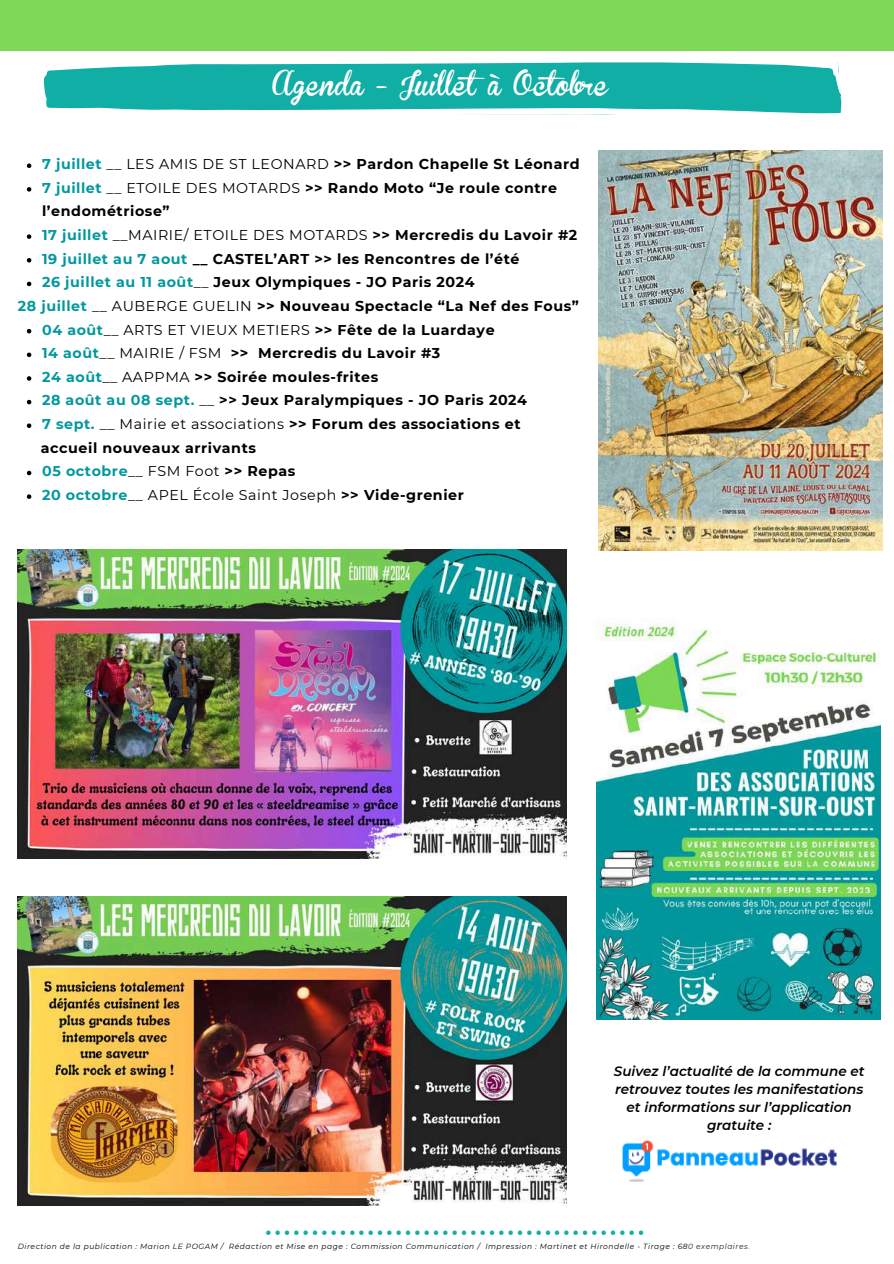
<style>
.page{position:relative;width:894px;height:1264px;background:#fff}
.page>*{position:absolute;margin:0;border:0;box-sizing:border-box;transform-origin:0 0}
.t1{font:300 48px "Montserrat";color:#10aea5}
.t2{font:24px "Brannboll Fet";color:#fff}
.t3{font:700 14.25px "Montserrat";letter-spacing:.04em;color:#000}
.t4{font:14.25px "Montserrat";letter-spacing:.04em;color:#000}
.t5{font:700 14.25px "Montserrat";letter-spacing:.04em;color:#03989e}
.t6{font:italic 600 13.5px/18px "Montserrat";color:#000;text-align:center}
.t7{font:italic 7.5px "Montserrat";letter-spacing:.07em;color:#000}
.s1{color:#03989e}
.s2{font-weight:400}
.s3{font-weight:700;color:#03989e}
.s4{font-weight:700}
.s5{font-weight:400;color:#000}
.s6{color:#000}
.s7{color:#222}
.s8{color:#ff5757}
</style>
<div class="page">
<div style="left:0;top:0;width:893px;height:50px;background:#7ed957"></div>
<img style="left:622px;top:1140px;width:215px;height:42px">
<svg style="left:44px;top:62px;width:798px;height:53px;background:#34bab2"></svg>
<img style="left:598px;top:151px;width:284px;height:399px">
<img style="left:18px;top:550px;width:548px;height:308px">
<img style="left:18px;top:896px;width:548px;height:308px">
<img style="left:596px;top:619px;width:283px;height:400px">
<svg style="left:27px;top:163px;width:4px;height:5px"></svg>
<svg style="left:27px;top:187px;width:4px;height:5px"></svg>
<svg style="left:27px;top:234px;width:4px;height:5px"></svg>
<svg style="left:27px;top:258px;width:4px;height:4px"></svg>
<svg style="left:27px;top:282px;width:4px;height:4px"></svg>
<svg style="left:27px;top:329px;width:4px;height:4px"></svg>
<svg style="left:27px;top:352px;width:4px;height:5px"></svg>
<svg style="left:27px;top:376px;width:4px;height:5px"></svg>
<svg style="left:27px;top:400px;width:4px;height:4px"></svg>
<svg style="left:27px;top:423px;width:4px;height:5px"></svg>
<svg style="left:27px;top:471px;width:4px;height:4px"></svg>
<svg style="left:27px;top:494px;width:4px;height:5px"></svg>
<h2 class="t2" style="left:272px;top:76px;width:337px">Agenda - Juilletà Octobre</h2>
<p class="t3" style="left:42px;top:155px;width:539px"><span class="s1">7 juillet</span> <span class="s2">__ LES AMIS DE ST LEONARD</span> &gt;&gt; Pardon Chapelle St Léonard</p>
<p class="t3" style="left:42px;top:179px;width:516px"><span class="s1">7 juillet</span> <span class="s2">__ ETOILE DES MOTARDS</span> &gt;&gt; Rando Moto “Je roule contre</p>
<p class="t3" style="left:42px;top:202px;width:129px">l’endométriose”</p>
<p class="t4" style="left:42px;top:226px;width:536px"><span class="s3">17 juillet</span> __MAIRIE/ ETOILE DES MOTARDS <span class="s4">&gt;&gt; Mercredis du Lavoir #2</span></p>
<p class="t3" style="left:42px;top:250px;width:479px"><span class="s1">19 juillet au 7 aout</span> __ CASTEL’ART &gt;&gt; les Rencontres de l’été</p>
<p class="t3" style="left:42px;top:273px;width:434px"><span class="s1">26 juillet au 11 août</span><span class="s2">__</span> Jeux Olympiques - JO Paris 2024</p>
<p class="t3" style="left:18px;top:297px;width:562px"><span class="s1">28 juillet</span> <span class="s2">__ AUBERGE GUELIN</span> &gt;&gt; Nouveau Spectacle “La Nef des Fous”</p>
<p class="t4" style="left:42px;top:321px;width:454px"><span class="s3">04 août</span>__ ARTS ET VIEUX METIERS <span class="s4">&gt;&gt; Fête de la Luardaye</span></p>
<p class="t3" style="left:42px;top:344px;width:399px"><span class="s1">14 août</span><span class="s2">__ MAIRIE / FSM</span> &gt;&gt; Mercredis du Lavoir #3</p>
<p class="t3" style="left:42px;top:368px;width:337px"><span class="s1">24 août</span><span class="s2">__ AAPPMA</span> &gt;&gt; Soirée moules-frites</p>
<p class="t3" style="left:42px;top:391px;width:486px"><span class="s1">28 août au 08 sept.</span> <span class="s2">__</span> &gt;&gt; Jeux Paralympiques - JO Paris 2024</p>
<p class="t3" style="left:42px;top:415px;width:480px"><span class="s1">7 sept.</span> <span class="s2">__ Mairie et associations</span> &gt;&gt; Forum des associations et</p>
<p class="t3" style="left:41px;top:439px;width:216px">accueil nouveaux arrivants</p>
<p class="t5" style="left:42px;top:462px;width:255px">05 octobre<span class="s5">__ FSM Foot</span> <span class="s6">&gt;&gt; Repas</span></p>
<p class="t4" style="left:42px;top:486px;width:423px"><span class="s3">20 octobre</span>__ APEL École Saint Joseph <span class="s4">&gt;&gt; Vide-grenier</span></p>
<p class="t6" style="left:613px;top:1062px;width:252px">Suivez l’actualité de la commune et retrouvez toutes les manifestations et informations sur l’application gratuite :</p>
<h1 class="t1" style="left:264px;top:1188px;width:383px">.........................................</h1>
<p class="t7" style="left:18px;top:1241px;width:733px">Direction de la publication : Marion LE POGAM / Rédaction et Mise en page : Commission Communication / Impression : Martinet et Hirondelle - Tirage : 68<span class="s7">0 exemplaires</span><span class="s8">.</span></p>
</div>
